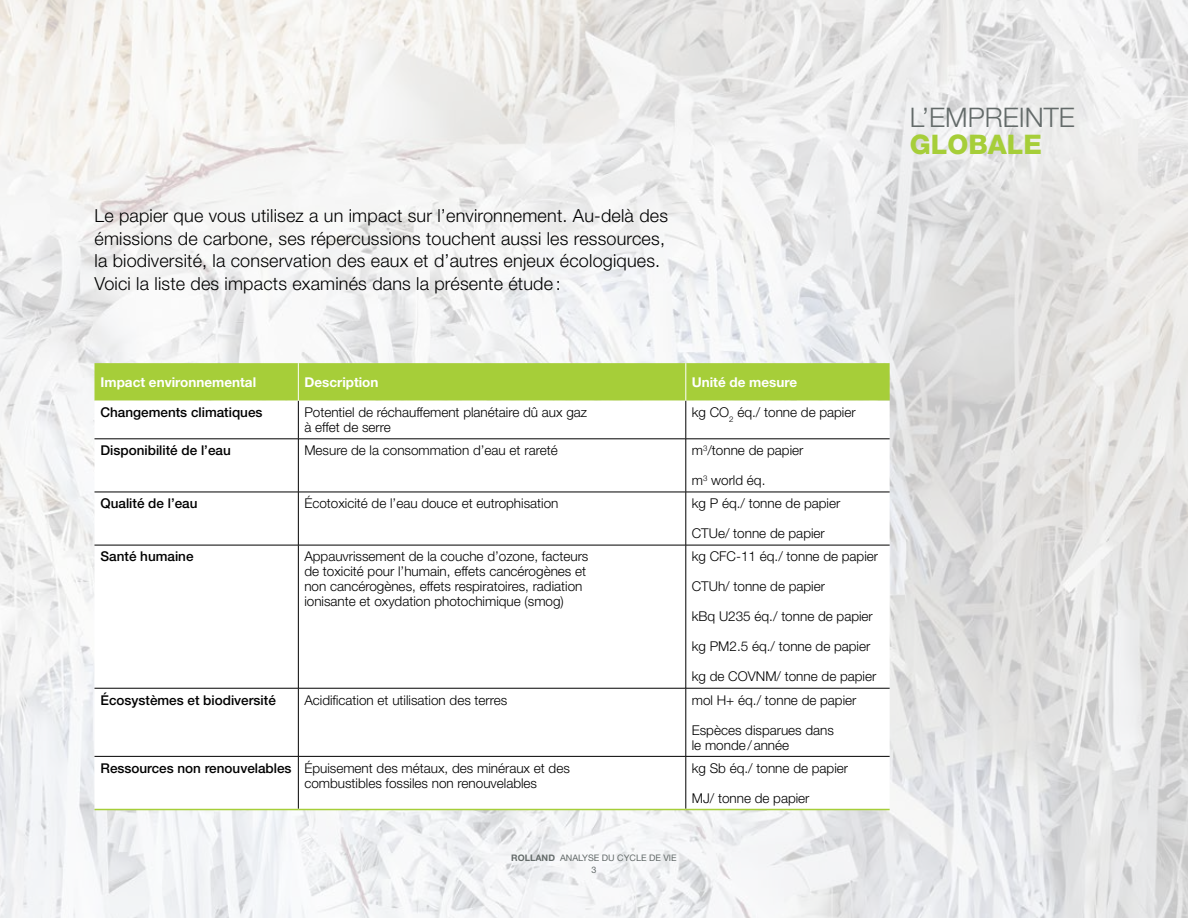
<style>
.page{position:relative;width:1188px;height:918px;background:#fff}
.page>*{position:absolute;margin:0;border:0;box-sizing:border-box;transform-origin:0 0}
.t1{font:300 27px "Helvetica Neue LT Std";color:#636a69}
.t2{font:800 27px "Helvetica Neue LT Std";color:#a6ce39}
.t3{font:300 18px/22.5px "Helvetica Neue LT Std";letter-spacing:.01em;color:#000}
.t4{font:300 13.5px/15px "Helvetica Neue LT Std";color:#000}
.t5{font:500 13.5px "Helvetica Neue LT Std";color:#000}
.t6{font:700 13.5px "Helvetica Neue LT Std";color:#fff}
.t7{font:9px/12px "Helvetica Neue LT Std";color:#636a69;text-align:center}
.s1{font-weight:500}
.s2{font-weight:700}
</style>
<div class="page">
<img style="left:0;top:0;width:1188px;height:918px">
<div style="left:94px;top:363px;width:796px;height:38px;background:#a6ce39"></div>
<svg style="left:94px;top:401px;width:796px;height:408px"></svg>
<hr style="left:298px;top:401px;width:1px;height:38px;background:#000">
<hr style="left:94px;top:439px;width:204px;height:1px;background:#000">
<hr style="left:298px;top:439px;width:388px;height:1px;background:#000">
<hr style="left:298px;top:439px;width:1px;height:53px;background:#000">
<hr style="left:686px;top:439px;width:204px;height:1px;background:#000">
<hr style="left:94px;top:492px;width:204px;height:1px;background:#000">
<hr style="left:298px;top:492px;width:388px;height:1px;background:#000">
<hr style="left:298px;top:492px;width:1px;height:53px;background:#000">
<hr style="left:686px;top:492px;width:204px;height:1px;background:#000">
<hr style="left:94px;top:545px;width:204px;height:1px;background:#000">
<hr style="left:298px;top:545px;width:388px;height:1px;background:#000">
<hr style="left:298px;top:545px;width:1px;height:143px;background:#000">
<hr style="left:686px;top:545px;width:204px;height:1px;background:#000">
<hr style="left:94px;top:688px;width:204px;height:1px;background:#000">
<hr style="left:298px;top:688px;width:388px;height:1px;background:#000">
<hr style="left:298px;top:688px;width:1px;height:68px;background:#000">
<hr style="left:686px;top:688px;width:204px;height:1px;background:#000">
<hr style="left:686px;top:401px;width:1px;height:38px;background:#000">
<hr style="left:686px;top:439px;width:1px;height:53px;background:#000">
<hr style="left:686px;top:492px;width:1px;height:53px;background:#000">
<hr style="left:686px;top:545px;width:1px;height:143px;background:#000">
<hr style="left:686px;top:688px;width:1px;height:68px;background:#000">
<hr style="left:298px;top:363px;width:1px;height:38px;background:#fff">
<hr style="left:686px;top:363px;width:1px;height:38px;background:#fff">
<hr style="left:94px;top:756px;width:204px;height:1px;background:#000">
<hr style="left:298px;top:756px;width:388px;height:1px;background:#000">
<hr style="left:298px;top:757px;width:1px;height:52px;background:#000">
<hr style="left:686px;top:756px;width:204px;height:1px;background:#000">
<hr style="left:686px;top:757px;width:1px;height:52px;background:#000">
<hr style="left:94px;top:809px;width:204px;height:1px;background:#a6ce39">
<hr style="left:298px;top:809px;width:388px;height:1px;background:#a6ce39">
<hr style="left:686px;top:809px;width:204px;height:1px;background:#a6ce39">
<p class="t3" style="left:94px;top:204px;width:575px">Le papier que vous utilisez a un impact sur l’environnement. Au-delà des émissions de carbone, ses répercussions touchent aussi les ressources, la biodiversité, la conservation des eaux et d’autres enjeux écologiques.<br>Voici la liste des impacts examinés dans la présente étude :</p>
<h1 class="t1" style="left:910px;top:101px;width:166px">L’EMPREINTE</h1>
<h1 class="t2" style="left:910px;top:129px;width:134px">GLOBALE</h1>
<p class="t6" style="left:100px;top:374px;width:157px">Impact environnemental</p>
<p class="t6" style="left:304px;top:374px;width:76px">Description</p>
<p class="t6" style="left:692px;top:374px;width:107px">Unité de mesure</p>
<p class="t5" style="left:101px;top:404px;width:164px">Changements climatiques</p>
<p class="t4" style="left:304px;top:404px;width:284px">Potentiel de réchauffement planétaire dû aux gaz à effet de serre</p>
<p class="t4" style="left:692px;top:404px;width:165px">kg CO<sub>2</sub> éq./ tonne de papier</p>
<p class="t5" style="left:101px;top:442px;width:132px">Disponibilité de l’eau</p>
<p class="t4" style="left:304px;top:443px;width:255px">Mesure de la consommation d’eau et rareté</p>
<p class="t4" style="left:692px;top:443px;width:113px">m<sup>3</sup>/tonne de papier</p>
<p class="t4" style="left:692px;top:473px;width:75px">m<sup>3</sup> world éq.</p>
<p class="t5" style="left:101px;top:495px;width:99px">Qualité de l’eau</p>
<p class="t4" style="left:304px;top:496px;width:256px">Écotoxicité de l’eau douce et eutrophisation</p>
<p class="t4" style="left:692px;top:496px;width:150px">kg P éq./ tonne de papier</p>
<p class="t4" style="left:692px;top:526px;width:135px">CTUe/ tonne de papier</p>
<p class="t5" style="left:101px;top:549px;width:95px">Santé humaine</p>
<p class="t4" style="left:304px;top:549px;width:286px">Appauvrissement de la couche d’ozone, facteurs de toxicité pour l’humain, effets cancérogènes et non cancérogènes, effets respiratoires, radiation ionisante et oxydation photochimique (smog)</p>
<p class="t4" style="left:692px;top:549px;width:188px">kg CFC-11 éq./ tonne de papier</p>
<p class="t4" style="left:692px;top:579px;width:135px">CTUh/ tonne de papier</p>
<p class="t4" style="left:692px;top:609px;width:183px">kBq U235 éq./ tonne de papier</p>
<p class="t4" style="left:692px;top:639px;width:180px">kg PM2.5 éq./ tonne de papier</p>
<p class="t4" style="left:692px;top:669px;width:186px">kg de COVNM/ tonne de papier</p>
<p class="t5" style="left:101px;top:692px;width:177px">Écosystèmes et biodiversité</p>
<p class="t4" style="left:304px;top:692px;width:205px">Acidification et utilisation des terres</p>
<p class="t4" style="left:692px;top:692px;width:166px">mol H+ éq./ tonne de papier</p>
<p class="t4" style="left:692px;top:722px;width:144px">Espèces disparues dans le monde/année</p>
<p class="t4" style="left:304px;top:760px;width:267px;text-indent:-204px"><span class="s1">Ressources non renouvelables</span> Épuisement des métaux, des minéraux et des combustibles fossiles non renouvelables</p>
<p class="t4" style="left:692px;top:760px;width:158px">kg Sb éq./ tonne de papier</p>
<p class="t4" style="left:692px;top:790px;width:119px">MJ/ tonne de papier</p>
<p class="t7" style="left:511px;top:852px;width:167px"><span class="s2">ROLLAND</span> ANALYSE DU CYCLE DE VIE<br>3</p>
</div>
